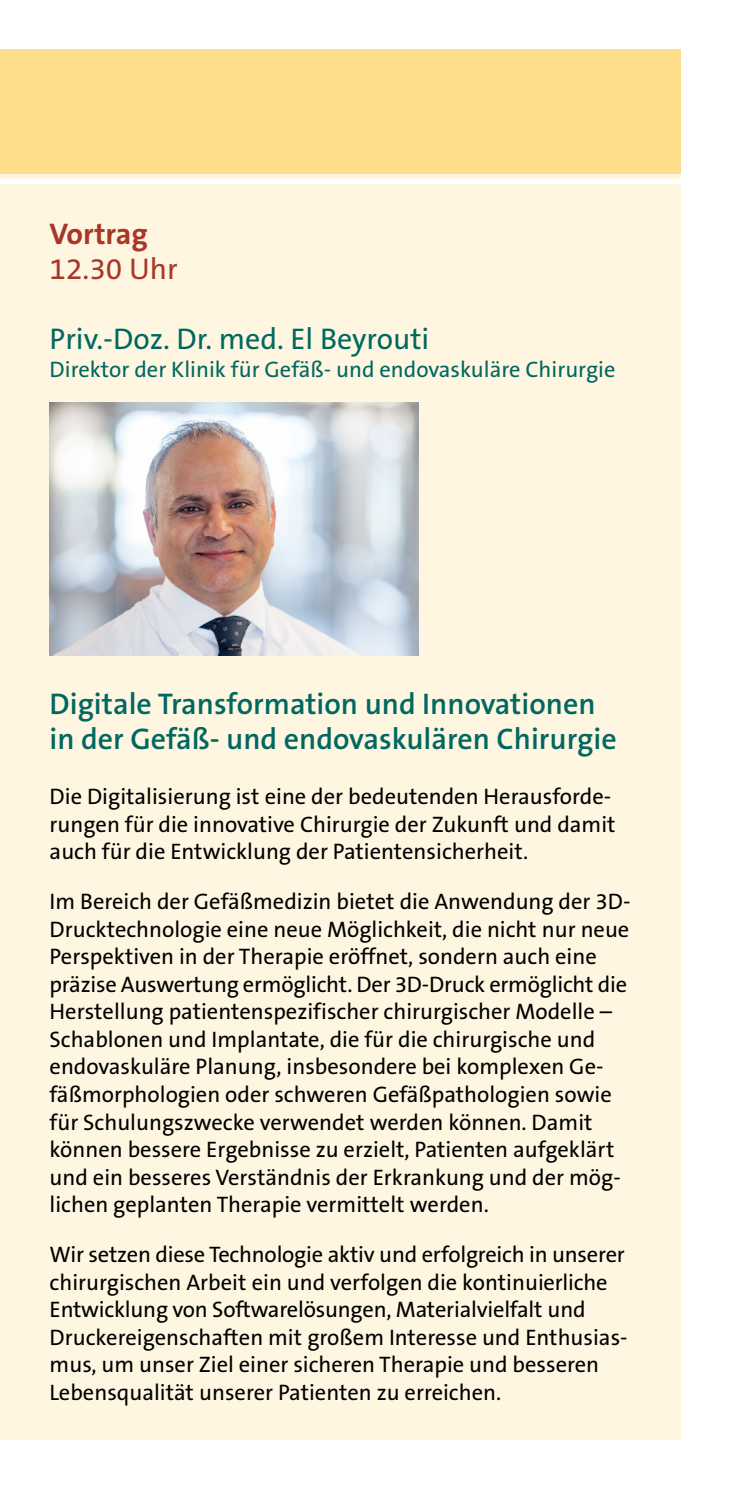
<style>
.page{position:relative;width:730px;height:1489px;background:#fff}
.page>*{position:absolute;margin:0;border:0;box-sizing:border-box;transform-origin:0 0}
.t1{font:600 30px/35px "The Sans B6";color:#006861}
.t2{font:30px "The Sans B5 Plain";color:#006861}
.t3{font:30px "The Sans B5 Plain";color:#a8372a}
.t4{font:700 30px "The Sans B7";color:#a8372a}
.t5{font:22.5px/27.5px "The Sans B5 Plain";color:#000}
.t6{font:22.5px "The Sans B5 Plain";color:#006861}
</style>
<div class="page">
<div style="left:0;top:50px;width:680px;height:1389px;background:#fef6e0"></div>
<div style="left:0;top:50px;width:680px;height:124px;background:#fddd8c"></div>
<div style="left:0;top:179px;width:705px;height:5px;background:#fff"></div>
<img style="left:50px;top:402px;width:368px;height:254px">
<h1 class="t4" style="left:50px;top:218px;width:100px">Vortrag</h1>
<h1 class="t3" style="left:50px;top:253px;width:130px">12.30 Uhr</h1>
<h1 class="t2" style="left:50px;top:323px;width:381px">Priv.-Doz. Dr. med. El Beyrouti</h1>
<p class="t6" style="left:50px;top:357px;width:567px">Direktor der Klinik für Gefäß- und endovaskuläre Chirurgie</p>
<h1 class="t1" style="left:50px;top:687px;width:569px">Digitale Transformation und Innovationen in der Gefäß- und endovaskulären Chirurgie</h1>
<p class="t5" style="left:50px;top:783px;width:567px">Die Digitalisierung ist eine der bedeutenden Herausforde&shy;rungen für die innovative Chirurgie der Zukunft und damit auch für die Entwicklung der Patientensicherheit.</p>
<p class="t5" style="left:50px;top:888px;width:582px">Im Bereich der Gefäßmedizin bietet die Anwendung der 3D-Drucktechnologie eine neue Möglichkeit, die nicht nur neue Perspektiven in der Therapie eröffnet, sondern auch eine präzise Auswertung ermöglicht. Der 3D-Druck ermöglicht die Herstellung patientenspezifischer chirurgischer Modelle – Schablonen und Implantate, die für die chirurgische und endovaskuläre Planung, insbesondere bei komplexen Ge&shy;fäßmorphologien oder schweren Gefäßpathologien sowie für Schulungszwecke verwendet werden können. Damit können bessere Ergebnisse zu erzielt, Patienten aufgeklärt und ein besseres Verständnis der Erkrankung und der mög&shy;lichen geplanten Therapie vermittelt werden.</p>
<p class="t5" style="left:50px;top:1241px;width:579px">Wir setzen diese Technologie aktiv und erfolgreich in unserer chirurgischen Arbeit ein und verfolgen die kontinuierliche Entwicklung von Softwarelösungen, Materialvielfalt und Druckereigenschaften mit großem Interesse und Enthusias&shy;mus, um unser Ziel einer sicheren Therapie und besseren Lebensqualität unserer Patienten zu erreichen.</p>
</div>
